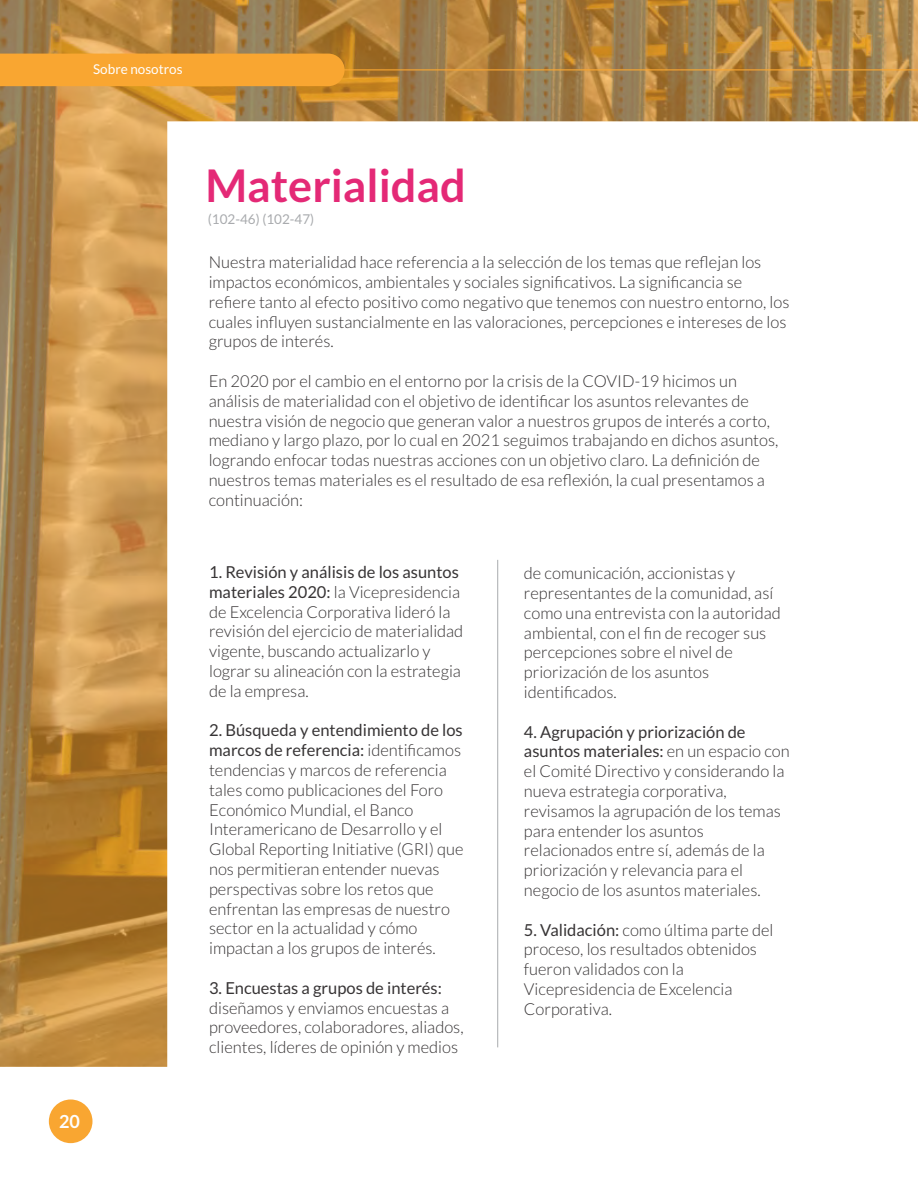
<style>
.page{position:relative;width:918px;height:1188px;background:#fff}
.page>*{position:absolute;margin:0;border:0;box-sizing:border-box;transform-origin:0 0}
.t1{font:700 45px "Lato";color:#e42976}
.t2{font:700 18px "Lato";color:#fefefe}
.t3{font:300 16.5px/19.8px "Lato";color:#373435}
.t4{font:16.5px "Lato";color:#373435}
.t5{font:13.5px "Lato";color:#a9abae}
.t6{font:13.5px "Lato";color:#fefefe}
.s1{font-weight:400}
</style>
<div class="page">
<img style="left:0;top:0;width:918px;height:1067px">
<div style="left:0;top:54px;width:345px;height:32px;background:#f9a631"></div>
<hr style="left:341px;top:69px;width:577px;height:1px;background:#f9a631">
<div style="left:49px;top:1100px;width:43px;height:43px;background:#f9a631;border-radius:50%"></div>
<hr style="left:497px;top:560px;width:1px;height:487px;background:#a9abae">
<p class="t6" style="left:93px;top:63px;width:91px">Sobre nosotros</p>
<p class="t2" style="left:59px;top:1113px;width:22px">20</p>
<h1 class="t1" style="left:205px;top:166px;width:262px">Materialidad</h1>
<p class="t5" style="left:208px;top:213px;width:108px">(102-46) (102-47)</p>
<p class="t3" style="left:209px;top:253px;width:582px">Nuestra materialidad hace referencia a la selección de los temas que reflejan los impactos económicos, ambientales y sociales significativos. La significancia se refiere tanto al efecto positivo como negativo que tenemos con nuestro entorno, los cuales influyen sustancialmente en las valoraciones, percepciones e intereses de los grupos de interés.</p>
<p class="t3" style="left:209px;top:372px;width:571px">En 2020 por el cambio en el entorno por la crisis de la COVID-19 hicimos un análisis de materialidad con el objetivo de identificar los asuntos relevantes de nuestra visión de negocio que generan valor a nuestros grupos de interés a corto, mediano y largo plazo, por lo cual en 2021 seguimos trabajando en dichos asuntos, logrando enfocar todas nuestras acciones con un objetivo claro. La definición de nuestros temas materiales es el resultado de esa reflexión, la cual presentamos a continuación:</p>
<p class="t3" style="left:209px;top:563px;width:256px"><span class="s1">1. Revisión y análisis de los asuntos materiales 2020:</span> la Vicepresidencia de Excelencia Corporativa lideró la revisión del ejercicio de materialidad vigente, buscando actualizarlo y lograr su alineación con la estrategia de la empresa.</p>
<p class="t3" style="left:209px;top:722px;width:256px"><span class="s1">2. Búsqueda y entendimiento de los marcos de referencia:</span> identificamos tendencias y marcos de referencia tales como publicaciones del Foro Económico Mundial, el Banco Interamericano de Desarrollo y el Global Reporting Initiative (GRI) que nos permitieran entender nuevas perspectivas sobre los retos que enfrentan las empresas de nuestro sector en la actualidad y cómo impactan a los grupos de interés.</p>
<p class="t4" style="left:209px;top:981px;width:234px">3. Encuestas a grupos de interés:</p>
<p class="t3" style="left:209px;top:999px;width:256px">diseñamos y enviamos encuestas a proveedores, colaboradores, aliados, clientes, líderes de opinión y medios</p>
<p class="t3" style="left:524px;top:564px;width:258px">de comunicación, accionistas y representantes de la comunidad, así como una entrevista con la autoridad ambiental, con el fin de recoger sus percepciones sobre el nivel de priorización de los asuntos identificados.</p>
<p class="t3" style="left:524px;top:723px;width:267px"><span class="s1">4. Agrupación y priorización de asuntos materiales:</span> en un espacio con el Comité Directivo y considerando la nueva estrategia corporativa, revisamos la agrupación de los temas para entender los asuntos relacionados entre sí, además de la priorización y relevancia para el negocio de los asuntos materiales.</p>
<p class="t3" style="left:524px;top:921px;width:251px"><span class="s1">5. Validación:</span> como última parte del proceso, los resultados obtenidos fueron validados con la<br>Vicepresidencia de Excelencia<br>Corporativa.</p>
</div>
